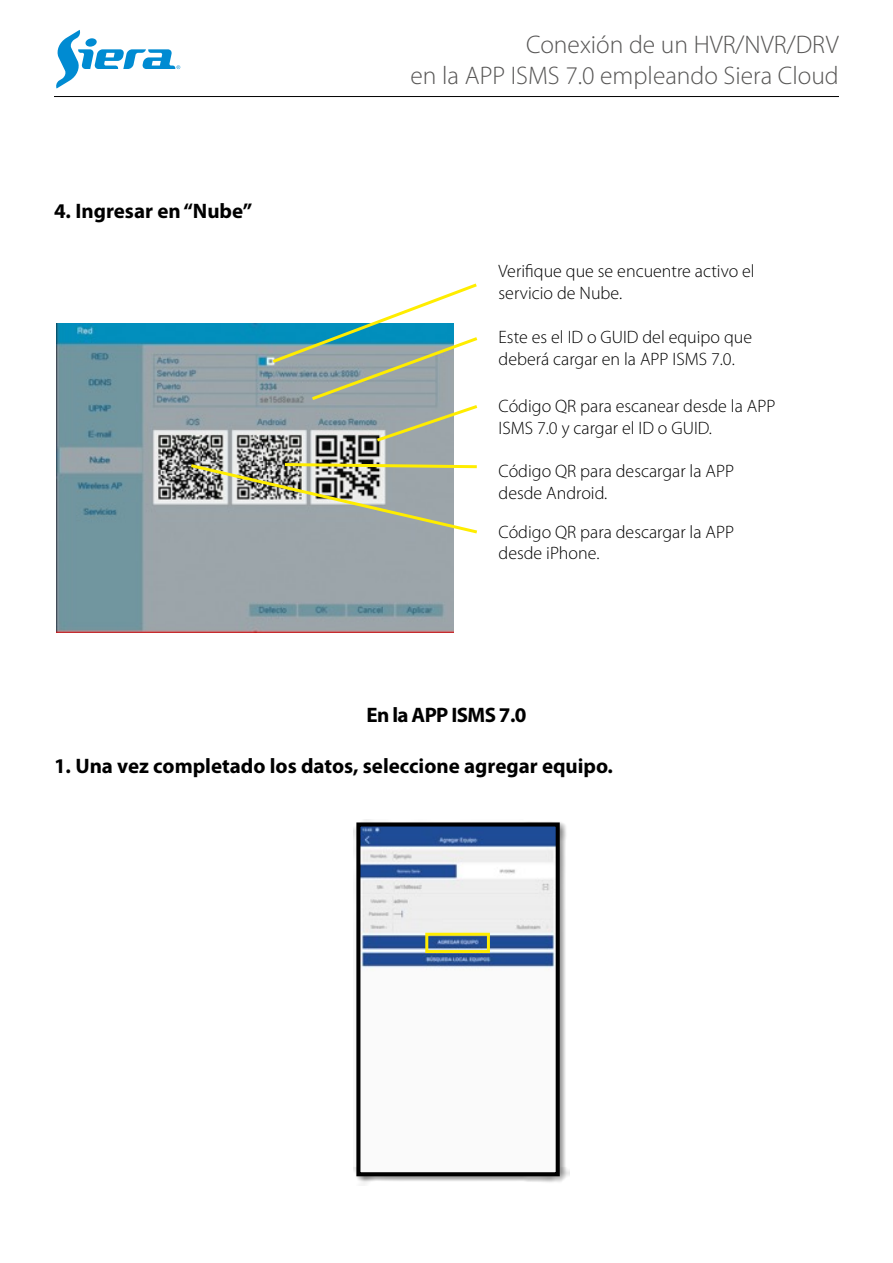
<style>
.page{position:relative;width:893px;height:1263px;background:#fff}
.page>*{position:absolute;margin:0;border:0;box-sizing:border-box;transform-origin:0 0}
.t1{font:300 25.5px/30.6px "Myriad Pro";color:#575655;text-align:right}
.t2{font:700 21px "Myriad Pro";color:#000}
.t3{font:700 21px "Myriad Pro";letter-spacing:-.03em;color:#000}
.t4{font:300 18px/21.6px "Myriad Pro";color:#000}
</style>
<div class="page">
<img style="left:354px;top:820px;width:215px;height:364px">
<img style="left:361px;top:827px;width:194px;height:344px">
<div style="left:356px;top:822px;width:204px;height:354px;border:4px solid #000"></div>
<img style="left:57px;top:323px;width:396px;height:310px">
<hr style="left:54px;top:96px;width:785px;height:1px;background:#000">
<svg style="left:56px;top:30px;width:124px;height:59px"></svg>
<svg style="left:269px;top:283px;width:209px;height:161px"></svg>
<svg style="left:188px;top:461px;width:289px;height:75px;background:#a8ac9e"></svg>
<div style="left:425px;top:933px;width:65px;height:20px;border:3px solid #ffed00"></div>
<p class="t2" style="left:54px;top:197px;width:200px">4. Ingresar en “Nube”</p>
<h1 class="t1" style="left:411px;top:29px;width:430px">Conexión de un HVR/NVR/DRV<br>en la APP ISMS 7.0 empleando Siera Cloud</h1>
<p class="t4" style="left:499px;top:260px;width:258px">Verifique que se encuentre activo el servicio de Nube.</p>
<p class="t4" style="left:499px;top:326px;width:255px">Este es el ID o GUID del equipo que deberá cargar en la APP ISMS 7.0.</p>
<p class="t4" style="left:499px;top:395px;width:278px">Código QR para escanear desde la APP<br>ISMS 7.0 y cargar el ID o GUID.</p>
<p class="t4" style="left:499px;top:460px;width:237px">Código QR para descargar la APP desde Android.</p>
<p class="t4" style="left:499px;top:521px;width:237px">Código QR para descargar la APP desde iPhone.</p>
<p class="t3" style="left:366px;top:701px;width:162px">En la APP ISMS 7.0</p>
<p class="t2" style="left:54px;top:752px;width:561px">1. Una vez completado los datos, seleccione agregar equipo.</p>
</div>
